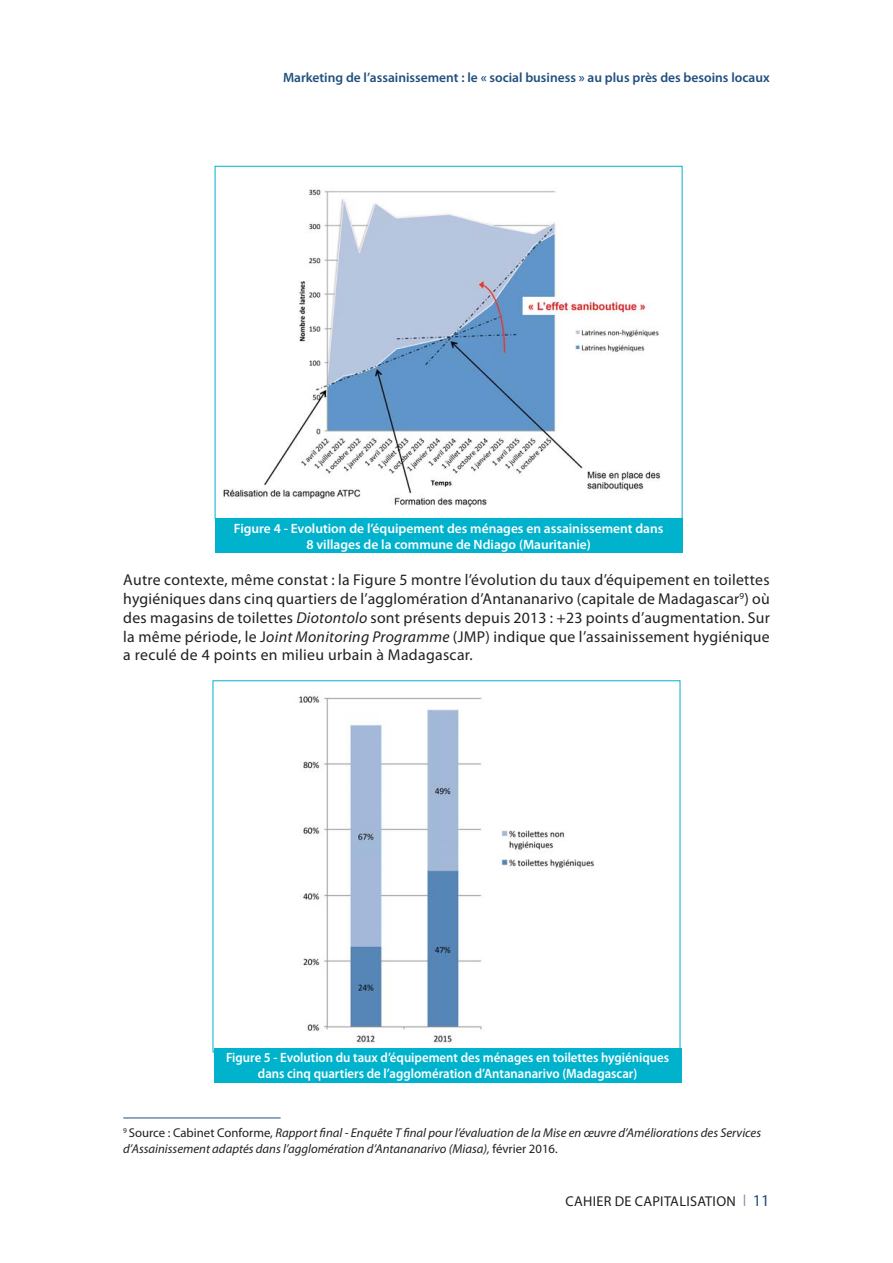
<style>
.page{position:relative;width:893px;height:1263px;background:#fff}
.page>*{position:absolute;margin:0;border:0;box-sizing:border-box;transform-origin:0 0}
.t1{font:15.75px/18.9px "Myriad Pro";letter-spacing:.02em;color:#231f20;text-align:justify}
.t2{font:14.25px "Myriad Pro";letter-spacing:.02em;color:#231f20}
.t3{font:600 13.5px/16.2px "Myriad Pro";color:#fff;text-align:center;scale:.95 1}
.t4{font:600 13.5px/16.2px "Myriad Pro";color:#fff;text-align:center}
.t5{font:600 13.5px "Myriad Pro";color:#204f7e}
.t6{font:italic 12.75px/15.3px "Myriad Pro";color:#231f20}
.s1{font-style:italic}
.s2{font-style:normal}
.s3{color:#858faf}
.s4{font-size:16.5px;color:#204f7e}
</style>
<div class="page">
<hr style="left:123px;top:1118px;width:158px;height:1px;background:#204f7e">
<img style="left:223px;top:189px;width:438px;height:318px">
<div style="left:215px;top:519px;width:467px;height:34px;background:#00b2cc"></div>
<img style="left:298px;top:696px;width:297px;height:347px">
<div style="left:214px;top:1048px;width:467px;height:34px;background:#00b2cc"></div>
<p class="t5" style="left:283px;top:73px;width:488px">Marketing de l’assainissement : le « social business » au plus près des besoins locaux</p>
<p class="t4" style="left:234px;top:521px;width:431px">Figure 4 - Evolution de l’équipement des ménages en assainissement dans<br>8 villages de la commune de Ndiago (Mauritanie)</p>
<p class="t1" style="left:123px;top:571px;width:648px">Autre contexte, même constat : la Figure 5 montre l’évolution du taux d’équipement en toilettes hygiéniques dans cinq quartiers de l’agglomération d’Antananarivo (capitale de Madagascar<sup>9</sup>) où des magasins de toilettes <span class="s1">Diotontolo</span> sont présents depuis 2013 : +23 points d’augmentation. Sur la même période, le J<span class="s1">oint Monitoring Programme</span> (JMP) indique que l’assainissement hygiénique a reculé de 4 points en milieu urbain à Madagascar.</p>
<p class="t3" style="left:226px;top:1050px;width:468px">Figure 5 - Evolution du taux d’équipement des ménages en toilettes hygiéniques dans cinq quartiers de l’agglomération d’Antananarivo (Madagascar)</p>
<p class="t6" style="left:123px;top:1126px;width:639px"><sup>9</sup> <span class="s2">Source : Cabinet Conforme,</span> Rapport final - Enquête T final pour l’évaluation de la Mise en œuvre d’Améliorations des Services d’Assainissement adaptés dans l’agglomération d’Antananarivo (Miasa), <span class="s2">février 2016.</span></p>
<p class="t2" style="left:566px;top:1196px;width:206px">CAHIER DE CAPITALISATION <span class="s3">❘</span> <span class="s4">11</span></p>
</div>
